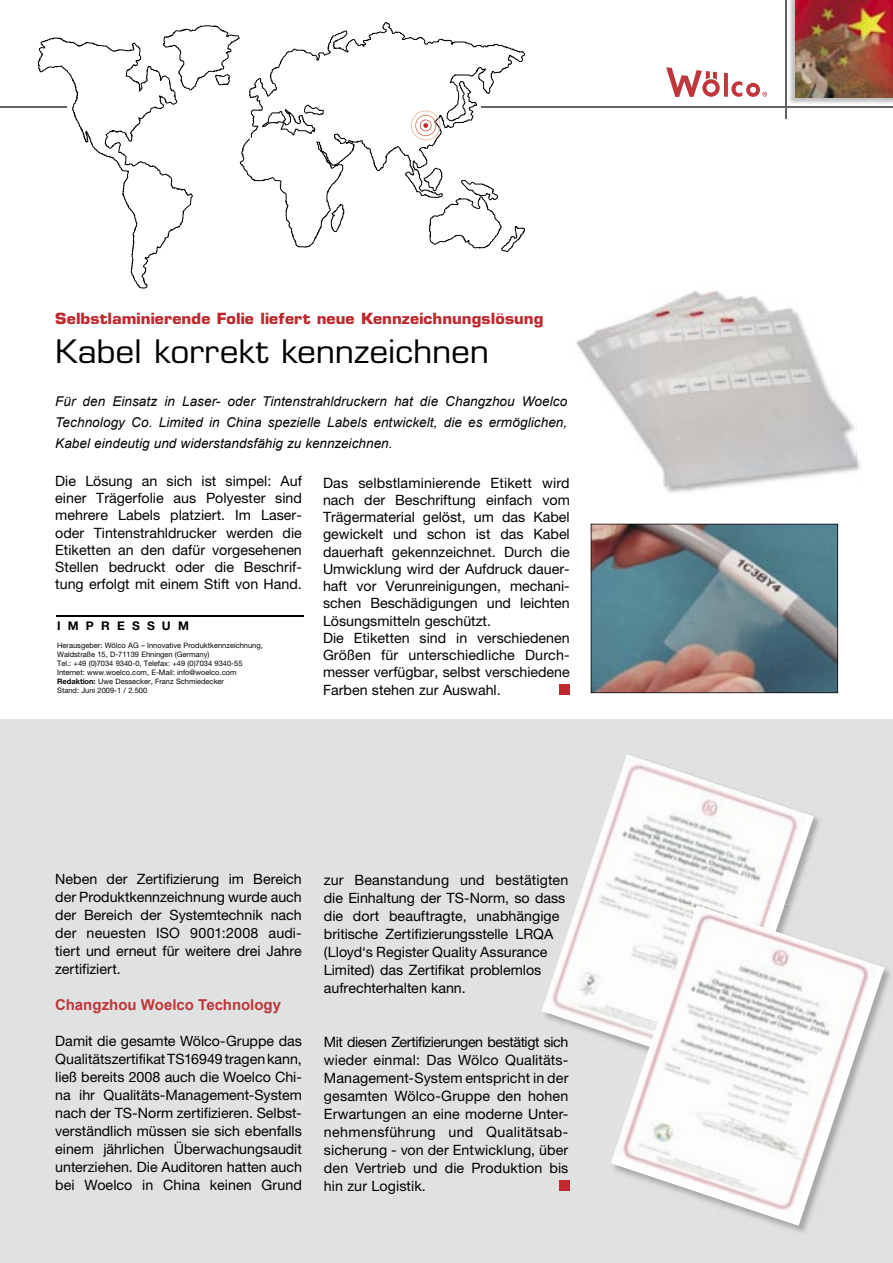
<style>
.page{position:relative;width:893px;height:1263px;background:#fff}
.page>*{position:absolute;margin:0;border:0;box-sizing:border-box;transform-origin:0 0}
.t1{font:31.5px "Eurostile";letter-spacing:-.005em;color:#000;scale:1.06 1}
.t2{font:700 15px "Eurostile";letter-spacing:.005em;color:#bf282c;scale:1.06 1}
.t3{font:700 15px "Arial";color:#bf363b}
.t4{font:14.25px/18px "Helvetica Neue";color:#000;text-align:justify}
.t5{font:italic 13.5px/21px "Arial";letter-spacing:.005em;color:#000;text-align:justify}
.t6{font:700 12px "Helvetica Neue";letter-spacing:.6em;color:#000}
.t7{font:7.5px/9px "Helvetica Neue";color:#000}
.s1{font-weight:700}
</style>
<div class="page">
<img style="left:577px;top:290px;width:279px;height:203px">
<div style="left:0;top:719px;width:893px;height:544px;background:#e0e1e1"></div>
<img style="left:789px;top:0;width:104px;height:104px">
<img style="left:795px;top:0;width:98px;height:98px">
<svg style="left:38px;top:22px;width:487px;height:266px"></svg>
<svg style="left:411px;top:111px;width:29px;height:29px"></svg>
<hr style="left:785px;top:0;width:2px;height:119px;background:#636363">
<svg style="left:724px;top:73px;width:4px;height:24px"></svg>
<svg style="left:731px;top:81px;width:36px;height:16px"></svg>
<svg style="left:666px;top:67px;width:54px;height:30px"></svg>
<hr style="left:481px;top:107px;width:412px;height:1px;background:#636363">
<hr style="left:0;top:107px;width:67px;height:1px;background:#636363">
<img style="left:591px;top:524px;width:247px;height:169px">
<div style="left:559px;top:684px;width:11px;height:11px;background:#bf282c"></div>
<hr style="left:57px;top:615px;width:247px;height:2px;background:#000">
<img style="left:542px;top:754px;width:266px;height:280px">
<div style="left:559px;top:1180px;width:11px;height:11px;background:#bf282c"></div>
<img style="left:611px;top:905px;width:268px;height:319px">
<p class="t2" style="left:55px;top:309px;width:462px">Selbstlaminierende Folie liefert neue Kennzeichnungslösung</p>
<h1 class="t1" style="left:55px;top:333px;width:411px">Kabel korrekt kennzeichnen</h1>
<p class="t5" style="left:55px;top:391px;width:513px">Für den Einsatz in Laser- oder Tintenstrahldruckern hat die Changzhou Woelco Technology Co. Limited in China spezielle Labels entwickelt, die es ermöglichen, Kabel eindeutig und widerstandsfähig zu kennzeichnen.</p>
<p class="t4" style="left:55px;top:472px;width:248px;line-height:17.2px">Die Lösung an sich ist simpel: Auf einer Trägerfolie aus Polyester sind mehrere Labels platziert. Im Laser&shy;oder Tintenstrahldrucker werden die Etiketten an den dafür vorgesehenen Stellen bedruckt oder die Beschrif&shy;tung erfolgt mit einem Stift von Hand.</p>
<p class="t4" style="left:323px;top:474px;width:248px;line-height:17.2px;text-align:left">Das selbstlaminierende Etikett wird nach der Beschriftung einfach vom Trägermaterial gelöst, um das Kabel gewickelt und schon ist das Kabel dauerhaft gekennzeichnet. Durch die Umwicklung wird der Aufdruck dauer&shy;haft vor Verunreinigungen, mechani&shy;schen Beschädigungen und leichten Lösungsmitteln geschützt.<br>Die Etiketten sind in verschiedenen Größen für unterschiedliche Durch&shy;messer verfügbar, selbst verschiedene Farben stehen zur Auswahl.</p>
<p class="t6" style="left:57px;top:619px;width:133px">IMPRESSUM</p>
<p class="t7" style="left:57px;top:640px;width:207px">Herausgeber: Wölco AG – Innovative Produktkennzeichnung, Waldstraße 15, D-71139 Ehningen (Germany)<br>Tel.: +49 (0)7034 9340-0, Telefax: +49 (0)7034 9340-55<br>Internet: www.woelco.com, E-Mail: info@woelco.com <span class="s1">Redaktion:</span> Uwe Dessecker, Franz Schmiedecker<br>Stand: Juni 2009-1 / 2.500</p>
<p class="t4" style="left:55px;top:870px;width:248px">Neben der Zertifizierung im Bereich der Produktkennzeichnung wurde auch der Bereich der Systemtechnik nach der neuesten ISO 9001:2008 audi&shy;tiert und erneut für weitere drei Jahre zertifiziert.</p>
<p class="t3" style="left:55px;top:995px;width:227px">Changzhou Woelco Technology</p>
<p class="t4" style="left:55px;top:1032px;width:248px">Damit die gesamte Wölco-Gruppe das Qualitätszertifikat TS16949 tragen kann, ließ bereits 2008 auch die Woelco Chi&shy;na ihr Qualitäts-Management-System nach der TS-Norm zertifizieren. Selbst&shy;verständlich müssen sie sich ebenfalls einem jährlichen Überwachungsaudit unterziehen. Die Auditoren hatten auch bei Woelco in China keinen Grund</p>
<p class="t4" style="left:324px;top:871px;width:246px;text-align:left">zur Beanstandung und bestätigten die Einhaltung der TS-Norm, so dass die dort beauftragte, unabhängige britische Zertifizierungsstelle LRQA (Lloyd‘s Register Quality Assurance Limited) das Zertifikat problemlos aufrechterhalten kann.</p>
<p class="t4" style="left:324px;top:1033px;width:246px">Mit diesen Zertifizierungen bestätigt sich wieder einmal: Das Wölco Qualitäts-Management-System entspricht in der gesamten Wölco-Gruppe den hohen Erwartungen an eine moderne Unter&shy;nehmensführung und Qualitätsab&shy;sicherung - von der Entwicklung, über den Vertrieb und die Produktion bis hin zur Logistik.</p>
</div>
